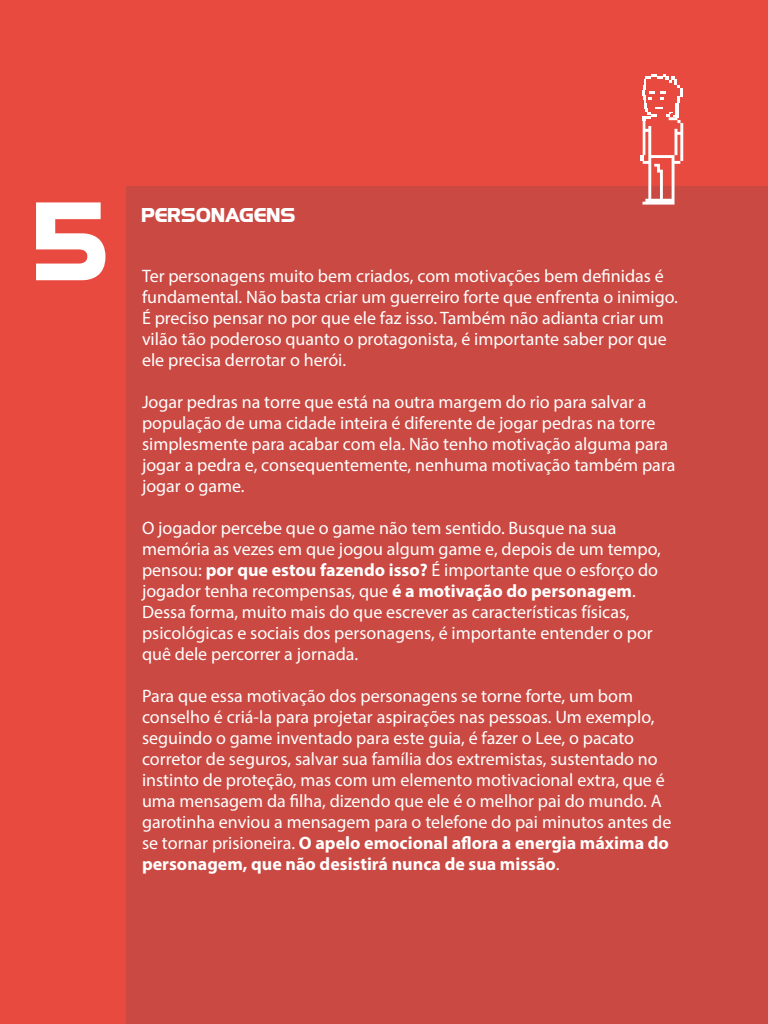
<style>
.page{position:relative;width:768px;height:1024px;background:#e94a3f}
.page>*{position:absolute;margin:0;border:0;box-sizing:border-box;transform-origin:0 0}
.t1{font:100px "Hancock Park Bold Laser";color:#fff}
.t2{font:18px/21px "Myriad Pro";color:#fff}
.t3{font:18px "Hancock Park Bold Laser";letter-spacing:-.01em;color:#fff}
.s1{font-weight:700}
</style>
<div class="page">
<div style="left:126px;top:186px;width:642px;height:838px;background:#ca4942"></div>
<svg style="left:640px;top:74px;width:43px;height:131px"></svg>
<hr style="left:676px;top:103px;width:3px;height:14px;background:#fff">
<h1 class="t1" style="left:36px;top:187px;width:78px">5</h1>
<p class="t3" style="left:142px;top:205px;width:156px">PERSONAGENS</p>
<p class="t2" style="left:142px;top:265px;width:538px">Ter personagens muito bem criados, com motivações bem definidas é fundamental. Não basta criar um guerreiro forte que enfrenta o inimigo.<br>É preciso pensar no por que ele faz isso. Também não adianta criar um vilão tão poderoso quanto o protagonista, é importante saber por que ele precisa derrotar o herói.</p>
<p class="t2" style="left:142px;top:391px;width:535px">Jogar pedras na torre que está na outra margem do rio para salvar a população de uma cidade inteira é diferente de jogar pedras na torre simplesmente para acabar com ela. Não tenho motivação alguma para jogar a pedra e, consequentemente, nenhuma motivação também para jogar o game.</p>
<p class="t2" style="left:142px;top:517px;width:521px">O jogador percebe que o game não tem sentido. Busque na sua memória as vezes em que jogou algum game e, depois de um tempo, pensou: <span class="s1">por que estou fazendo isso?</span> É importante que o esforço do jogador tenha recompensas, que <span class="s1">é a motivação do personagem</span>.<br>Dessa forma, muito mais do que escrever as características físicas, psicológicas e sociais dos personagens, é importante entender o por quê dele percorrer a jornada.</p>
<p class="t2" style="left:142px;top:685px;width:531px">Para que essa motivação dos personagens se torne forte, um bom conselho é criá-la para projetar aspirações nas pessoas. Um exemplo, seguindo o game inventado para este guia, é fazer o Lee, o pacato corretor de seguros, salvar sua família dos extremistas, sustentado no instinto de proteção, mas com um elemento motivacional extra, que é uma mensagem da filha, dizendo que ele é o melhor pai do mundo. A garotinha enviou a mensagem para o telefone do pai minutos antes de se tornar prisioneira. <span class="s1">O apelo emocional aflora a energia máxima do personagem, que não desistirá nunca de sua missão</span>.</p>
</div>
